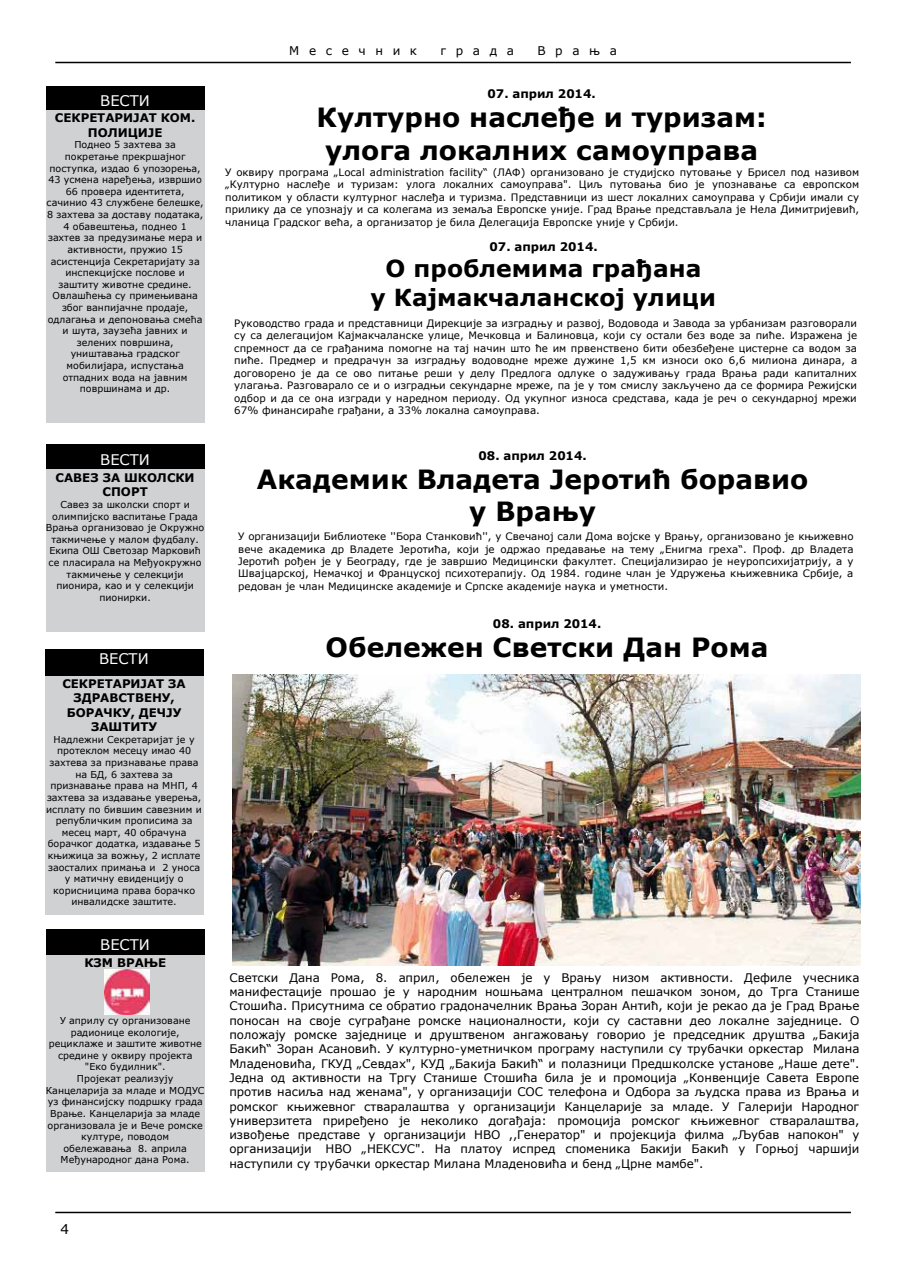
<style>
.page{position:relative;width:902px;height:1280px;background:#fff}
.page>*{position:absolute;margin:0;border:0;box-sizing:border-box;transform-origin:0 0}
.t1{font:700 26.4px/32.2px "Verdana";color:#000;text-align:center}
.t2{font:700 23.4px/28.7px "Verdana";color:#000;text-align:center}
.t3{font:14.7px "Verdana";color:#fff}
.t4{font:13.5px "Verdana";color:#000}
.t5{font:12px "Verdana";letter-spacing:.8em;color:#000}
.t6{font:11.85px/14.2px "Verdana";color:#000;text-align:justify}
.t7{font:700 11.85px/14.2px "Verdana";color:#000;text-align:center}
.t8{font:10.2px/12.5px "Verdana";color:#000;text-align:justify}
.t9{font:9.6px/11.6px "Verdana";letter-spacing:.005em;color:#000;text-align:center}
</style>
<div class="page">
<hr style="left:55px;top:62px;width:795px;height:1px;background:#000">
<hr style="left:55px;top:1212px;width:795px;height:1px;background:#000">
<div style="left:46px;top:86px;width:159px;height:26px;background:#000"></div>
<div style="left:46px;top:930px;width:159px;height:26px;background:#000"></div>
<div style="left:46px;top:955px;width:158px;height:216px;background:#d0d1d2"></div>
<img style="left:104px;top:969px;width:46px;height:45px">
<div style="left:45px;top:676px;width:158px;height:238px;background:#d0d1d2"></div>
<div style="left:46px;top:110px;width:158px;height:312px;background:#d0d1d2"></div>
<div style="left:45px;top:650px;width:158px;height:26px;background:#000"></div>
<img style="left:233px;top:675px;width:627px;height:291px">
<div style="left:46px;top:444px;width:159px;height:26px;background:#000"></div>
<div style="left:46px;top:470px;width:158px;height:162px;background:#d0d1d2"></div>
<h3 class="t3" style="left:100px;top:91px;width:51px">ВЕСТИ</h3>
<p class="t7" style="left:55px;top:111px;width:142px">СЕКРЕТАРИЈАТ КОМ.<br>ПОЛИЦИЈЕ</p>
<p class="t9" style="left:47px;top:139px;width:158px">Поднео 5 захтева за покретање прекршајног поступка, издао 6 упозорења,<br>43 усмена наређења, извршио<br>66 провера идентитета, сачинио 43 службене белешке,<br>8 захтева за доставу података,<br>4 обавештења, поднео 1 захтев за предузимање мера и активности, пружио 15 асистенција Секретаријату за инспекцијске послове и заштиту животне средине.<br>Овлашћења су примењивана због ванпијачне продаје, одлагања и депоновања смећа и шута, заузећа јавних и зелених површина, уништавања градског мобилијара, испустања отпадних вода на јавним површинама и др.</p>
<h3 class="t3" style="left:100px;top:449px;width:51px">ВЕСТИ</h3>
<p class="t7" style="left:56px;top:470px;width:140px">САВЕЗ ЗА ШКОЛСКИ<br>СПОРТ</p>
<p class="t9" style="left:46px;top:499px;width:160px">Савез за школски спорт и олимпијско васпитање Града<br>Врања организовао је Окружно такмичење у малом фудбалу.<br>Екипа ОШ Светозар Марковић се пласирала на Међуокружно такмичење у селекцији пионира, као и у селекцији пионирки.</p>
<h3 class="t3" style="left:99px;top:649px;width:51px">ВЕСТИ</h3>
<p class="t7" style="left:62px;top:676px;width:125px">СЕКРЕТАРИЈАТ ЗА<br>ЗДРАВСТВЕНУ,<br>БОРАЧКУ, ДЕЧЈУ<br>ЗАШТИТУ</p>
<p class="t9" style="left:46px;top:733px;width:157px">Надлежни Секретаријат је у протеклом месецу имао 40 захтева за признавање права на БД, 6 захтева за признавање права на МНП, 4 захтева за издавање уверења, исплату по бившим савезним и републичким прописима за месец март, 40 обрачуна борачког додатка, издавање 5 књижицa за вожњу, 2 исплате заосталих примања и 2 уноса у матичну евиденцију о корисницима права борачко инвалидске заштите.</p>
<h3 class="t3" style="left:100px;top:934px;width:51px">ВЕСТИ</h3>
<p class="t7" style="left:84px;top:955px;width:83px">КЗМ ВРАЊЕ</p>
<p class="t9" style="left:46px;top:1015px;width:160px">У априлу су организоване радионице екологије, рециклаже и заштите животне средине у оквиру пројекта<br>"Еко будилник".<br>Пројекат реализују<br>Канцеларија за младе и МОДУС уз финансијску подршку града<br>Врање. Канцеларија за младе организовала је и Вече ромске културе, поводом<br>обележавања 8. априла<br>Међународног дана Рома.</p>
<p class="t5" style="left:289px;top:42px;width:129px">Месечник</p>
<p class="t5" style="left:440px;top:42px;width:75px">града</p>
<p class="t5" style="left:537px;top:42px;width:81px">Врања</p>
<p class="t7" style="left:487px;top:87px;width:110px">07. април 2014.</p>
<h1 class="t1" style="left:316px;top:101px;width:451px">Културно наслеђе и туризам: улога локалних самоуправа</h1>
<p class="t8" style="left:225px;top:166px;width:635px">У оквиру програма „Local administration facility“ (ЛАФ) организовано је студијско путовање у Брисел под називом „Културно наслеђе и туризам: улога локалних самоуправа". Циљ путовања био је упознавање са европском политиком у области културног наслеђа и туризма. Представници из шест локалних самоуправа у Србији имали су прилику да се упознају и са колегама из земаља Европске уније. Град Врање представљала је Нела Димитријевић, чланица Градског већа, а организатор је била Делегација Европске уније у Србији.</p>
<p class="t7" style="left:489px;top:239px;width:110px">07. април 2014.</p>
<h2 class="t2" style="left:370px;top:254px;width:347px">О проблемима грађана<br>у Кајмакчаланској улици</h2>
<p class="t8" style="left:234px;top:317px;width:624px">Руководство града и представници Дирекције за изградњу и развој, Водовода и Завода за урбанизам разговорали су са делегацијом Кајмакчаланске улице, Мечковца и Балиновца, који су остали без воде за пиће. Изражена је спремност да се грађанима помогне на тај начин што ће им првенствено бити обезбеђене цистерне са водом за пиће. Предмер и предрачун за изградњу водоводне мреже дужине 1,5 км износи око 6,6 милиона динара, а договорено је да се ово питање реши у делу Предлога одлуке о задуживању града Врања ради капиталних улагања. Разговарало се и о изградњи секундарне мреже, па је у том смислу закључено да се формира Режијски одбор и да се она изгради у наредном периоду. Од укупног износа средстава, када је реч о секундарној мрежи 67% финансираће грађани, а 33% локална самоуправа.</p>
<p class="t7" style="left:478px;top:448px;width:110px">08. април 2014.</p>
<h1 class="t1" style="left:257px;top:462px;width:553px">Академик Владета Јеротић боравио у Врању</h1>
<p class="t8" style="left:238px;top:530px;width:617px">У организацији Библиотеке ''Бора Станковић'', у Свечаној сали Дома војске у Врању, организовано је књижевно вече академика др Владете Јеротића, који је одржао предавање на тему „Енигма греха“. Проф. др Владета Јеротић рођен је у Београду, где је завршио Медицински факултет. Специјализирао је неуропсихијатрију, а у Швајцарској, Немачкој и Француској психотерапију. Од 1984. године члан је Удружења књижевника Србије, а редован је члан Медицинске академије и Српске академије наука и уметности.</p>
<p class="t7" style="left:493px;top:617px;width:110px">08. април 2014.</p>
<h1 class="t1" style="left:325px;top:631px;width:444px">Обележен Светски Дан Рома</h1>
<p class="t6" style="left:229px;top:970px;width:631px">Светски Дана Рома, 8. април, обележен је у Врању низом активности. Дефиле учесника манифестације прошао је у народним ношњама централном пешачком зоном, до Трга Станише Стошића. Присутнима се обратио градоначелник Врања Зоран Антић, који је рекао да је Град Врање поносан на своје суграђане ромске националности, који су саставни део локалне заједнице. О положају ромске заједнице и друштвеном ангажовању говорио је председник друштва „Бакија Бакић“ Зоран Асановић. У културно-уметничком програму наступили су трубачки оркестар Милана Младеновића, ГКУД „Севдах", КУД „Бакија Бакић“ и полазници Предшколске установе „Наше дете".<br>Једна од активности на Тргу Станише Стошића била је и промоција „Конвенције Савета Европе против насиља над женама", у организацији СОС телефона и Одбора за људска права из Врања и ромског књижевног стваралаштва у организацији Канцеларије за младе. У Галерији Народног универзитета приређено је неколико догађаја: промоција ромског књижевног стваралаштва, извођење представе у организацији НВО ,,Генератор" и пројекција филма „Љубав напокон" у организацији НВО „НЕКСУС". На платоу испред споменика Бакији Бакић у Горњој чаршији наступили су трубачки оркестар Милана Младеновића и бенд „Црне мамбе".</p>
<h3 class="t4" style="left:60px;top:1220px;width:10px">4</h3>
</div>
